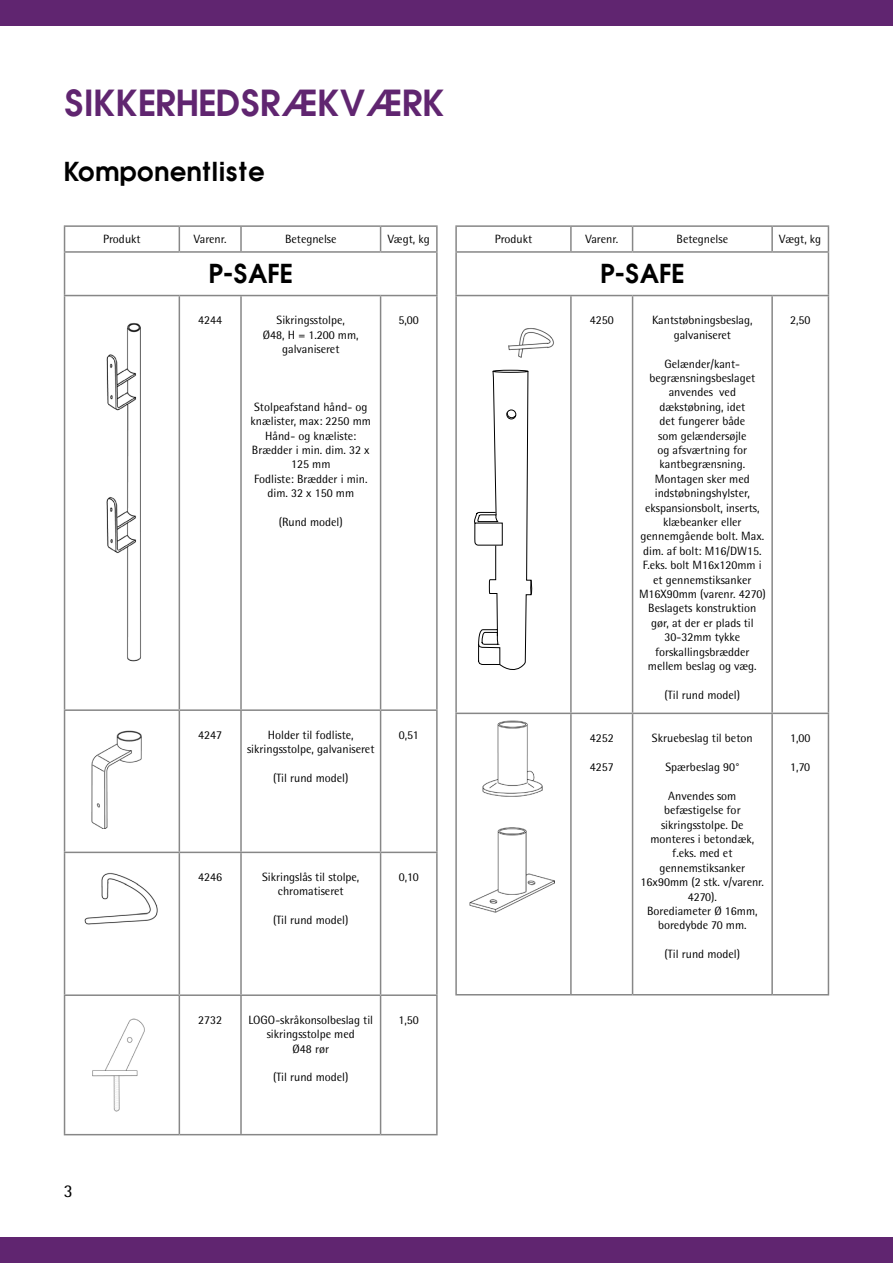
<style>
.page{position:relative;width:893px;height:1263px;background:#fff}
.page>*{position:absolute;margin:0;border:0;box-sizing:border-box;transform-origin:0 0}
.t1{font:33px "Avant Garde Demi";color:#602570}
.t2{font:24px "Avant Garde Demi";color:#000}
.t3{font:18px "Agfa Rotis Semisans";color:#000}
.t4{font:12px/14.4px "Agfa Rotis Semisans";color:#000;text-align:center}
</style>
<div class="page">
<div style="left:0;top:0;width:893px;height:26px;background:#602570"></div>
<div style="left:0;top:1237px;width:893px;height:26px;background:#602570"></div>
<hr style="left:455px;top:225px;width:116px;height:2px;background:#878787">
<hr style="left:455px;top:227px;width:2px;height:24px;background:#878787">
<hr style="left:571px;top:225px;width:62px;height:2px;background:#878787">
<hr style="left:570px;top:227px;width:2px;height:24px;background:#878787">
<hr style="left:633px;top:225px;width:139px;height:2px;background:#878787">
<svg style="left:632px;top:227px;width:1px;height:24px"></svg>
<hr style="left:772px;top:225px;width:57px;height:2px;background:#878787">
<hr style="left:771px;top:227px;width:2px;height:24px;background:#878787">
<svg style="left:828px;top:227px;width:1px;height:24px"></svg>
<hr style="left:455px;top:251px;width:116px;height:2px;background:#878787">
<hr style="left:455px;top:253px;width:2px;height:42px;background:#878787">
<hr style="left:571px;top:251px;width:62px;height:2px;background:#878787">
<hr style="left:633px;top:251px;width:139px;height:2px;background:#878787">
<hr style="left:772px;top:251px;width:57px;height:2px;background:#878787">
<hr style="left:828px;top:253px;width:1px;height:42px;background:#878787">
<hr style="left:455px;top:295px;width:116px;height:1px;background:#878787">
<hr style="left:455px;top:296px;width:2px;height:417px;background:#878787">
<hr style="left:571px;top:295px;width:62px;height:1px;background:#878787">
<hr style="left:570px;top:296px;width:2px;height:417px;background:#878787">
<hr style="left:633px;top:295px;width:139px;height:1px;background:#878787">
<hr style="left:632px;top:296px;width:1px;height:417px;background:#878787">
<hr style="left:772px;top:295px;width:57px;height:1px;background:#878787">
<hr style="left:771px;top:296px;width:2px;height:417px;background:#878787">
<hr style="left:828px;top:296px;width:1px;height:417px;background:#878787">
<hr style="left:455px;top:713px;width:116px;height:1px;background:#878787">
<hr style="left:455px;top:714px;width:2px;height:280px;background:#878787">
<hr style="left:571px;top:713px;width:62px;height:1px;background:#878787">
<hr style="left:570px;top:714px;width:2px;height:280px;background:#878787">
<hr style="left:633px;top:713px;width:139px;height:1px;background:#878787">
<hr style="left:632px;top:714px;width:1px;height:280px;background:#878787">
<hr style="left:772px;top:713px;width:57px;height:1px;background:#878787">
<hr style="left:771px;top:714px;width:2px;height:280px;background:#878787">
<hr style="left:828px;top:714px;width:1px;height:280px;background:#878787">
<hr style="left:455px;top:994px;width:116px;height:1px;background:#878787">
<hr style="left:571px;top:994px;width:62px;height:1px;background:#878787">
<hr style="left:633px;top:994px;width:139px;height:1px;background:#878787">
<hr style="left:772px;top:994px;width:57px;height:1px;background:#878787">
<hr style="left:64px;top:225px;width:115px;height:2px;background:#878787">
<svg style="left:64px;top:227px;width:1px;height:24px"></svg>
<hr style="left:179px;top:225px;width:62px;height:2px;background:#878787">
<svg style="left:179px;top:227px;width:1px;height:24px"></svg>
<hr style="left:241px;top:225px;width:140px;height:2px;background:#878787">
<hr style="left:240px;top:227px;width:2px;height:24px;background:#878787">
<hr style="left:381px;top:225px;width:57px;height:2px;background:#878787">
<svg style="left:380px;top:227px;width:1px;height:24px"></svg>
<hr style="left:436px;top:227px;width:2px;height:24px;background:#878787">
<hr style="left:64px;top:251px;width:115px;height:2px;background:#878787">
<hr style="left:64px;top:253px;width:1px;height:42px;background:#878787">
<hr style="left:179px;top:251px;width:62px;height:2px;background:#878787">
<hr style="left:241px;top:251px;width:140px;height:2px;background:#878787">
<hr style="left:381px;top:251px;width:57px;height:2px;background:#878787">
<hr style="left:436px;top:253px;width:2px;height:42px;background:#878787">
<hr style="left:64px;top:295px;width:115px;height:1px;background:#878787">
<hr style="left:64px;top:296px;width:1px;height:413px;background:#878787">
<hr style="left:179px;top:295px;width:62px;height:1px;background:#878787">
<hr style="left:179px;top:296px;width:1px;height:413px;background:#878787">
<hr style="left:241px;top:295px;width:140px;height:1px;background:#878787">
<hr style="left:240px;top:296px;width:2px;height:413px;background:#878787">
<hr style="left:381px;top:295px;width:57px;height:1px;background:#878787">
<hr style="left:380px;top:296px;width:1px;height:413px;background:#878787">
<hr style="left:436px;top:296px;width:2px;height:413px;background:#878787">
<hr style="left:64px;top:709px;width:115px;height:2px;background:#878787">
<hr style="left:64px;top:711px;width:1px;height:141px;background:#878787">
<hr style="left:179px;top:709px;width:62px;height:2px;background:#878787">
<hr style="left:179px;top:711px;width:1px;height:141px;background:#878787">
<hr style="left:241px;top:709px;width:140px;height:2px;background:#878787">
<hr style="left:240px;top:711px;width:2px;height:141px;background:#878787">
<hr style="left:381px;top:709px;width:57px;height:2px;background:#878787">
<hr style="left:380px;top:711px;width:1px;height:141px;background:#878787">
<hr style="left:436px;top:711px;width:2px;height:141px;background:#878787">
<hr style="left:64px;top:852px;width:115px;height:1px;background:#878787">
<hr style="left:64px;top:853px;width:1px;height:141px;background:#878787">
<hr style="left:179px;top:852px;width:62px;height:1px;background:#878787">
<hr style="left:179px;top:853px;width:1px;height:141px;background:#878787">
<hr style="left:241px;top:852px;width:140px;height:1px;background:#878787">
<hr style="left:240px;top:853px;width:2px;height:141px;background:#878787">
<hr style="left:381px;top:852px;width:57px;height:1px;background:#878787">
<hr style="left:380px;top:853px;width:1px;height:141px;background:#878787">
<hr style="left:436px;top:853px;width:2px;height:141px;background:#878787">
<hr style="left:64px;top:994px;width:115px;height:2px;background:#878787">
<hr style="left:64px;top:996px;width:1px;height:138px;background:#878787">
<hr style="left:179px;top:994px;width:62px;height:2px;background:#878787">
<hr style="left:179px;top:996px;width:1px;height:138px;background:#878787">
<hr style="left:241px;top:994px;width:140px;height:2px;background:#878787">
<hr style="left:240px;top:996px;width:2px;height:138px;background:#878787">
<hr style="left:381px;top:994px;width:57px;height:2px;background:#878787">
<hr style="left:380px;top:996px;width:1px;height:138px;background:#878787">
<hr style="left:436px;top:996px;width:2px;height:138px;background:#878787">
<hr style="left:64px;top:1134px;width:115px;height:1px;background:#878787">
<hr style="left:179px;top:1134px;width:62px;height:1px;background:#878787">
<hr style="left:241px;top:1134px;width:140px;height:1px;background:#878787">
<hr style="left:381px;top:1134px;width:57px;height:1px;background:#878787">
<img style="left:106px;top:323px;width:35px;height:339px">
<img style="left:91px;top:730px;width:51px;height:99px">
<img style="left:84px;top:873px;width:74px;height:52px">
<img style="left:482px;top:720px;width:61px;height:77px">
<img style="left:469px;top:827px;width:85px;height:86px">
<img style="left:92px;top:1018px;width:53px;height:94px">
<img style="left:508px;top:328px;width:46px;height:30px">
<svg style="left:474px;top:370px;width:58px;height:300px"></svg>
<h1 class="t1" style="left:64px;top:80px;width:382px">SIKKERHEDSRÆKVÆRK</h1>
<h2 class="t2" style="left:64px;top:155px;width:203px">Komponentliste</h2>
<p class="t4" style="left:103px;top:232px;width:39px">Produkt</p>
<p class="t4" style="left:194px;top:232px;width:34px">Varenr.</p>
<p class="t4" style="left:285px;top:232px;width:53px">Betegnelse</p>
<p class="t4" style="left:388px;top:232px;width:43px">Vægt, kg</p>
<h2 class="t2" style="left:209px;top:257px;width:85px">P-SAFE</h2>
<p class="t4" style="left:198px;top:313px;width:26px">4244</p>
<p class="t4" style="left:263px;top:313px;width:97px">Sikringsstolpe,<br>Ø48, H = 1.200 mm, galvaniseret</p>
<p class="t4" style="left:398px;top:313px;width:22px">5,00</p>
<h3 class="t3" style="left:64px;top:1180px;width:11px">3</h3>
<p class="t4" style="left:251px;top:399px;width:122px">Stolpeafstand hånd- og knælister, max: 2250 mm<br>Hånd- og knæliste:<br>Brædder i min. dim. 32 x<br>125 mm<br>Fodliste: Brædder i min. dim. 32 x 150 mm</p>
<p class="t4" style="left:279px;top:515px;width:66px">(Rund model)</p>
<p class="t4" style="left:198px;top:727px;width:26px">4247</p>
<p class="t4" style="left:247px;top:728px;width:129px">Holder til fodliste, sikringsstolpe, galvaniseret</p>
<p class="t4" style="left:273px;top:771px;width:77px">(Til rund model)</p>
<p class="t4" style="left:399px;top:728px;width:22px">0,51</p>
<p class="t4" style="left:198px;top:870px;width:26px">4246</p>
<p class="t4" style="left:262px;top:870px;width:99px">Sikringslås til stolpe, chromatiseret</p>
<p class="t4" style="left:273px;top:913px;width:77px">(Til rund model)</p>
<p class="t4" style="left:399px;top:870px;width:22px">0,10</p>
<p class="t4" style="left:198px;top:1012px;width:26px">2732</p>
<p class="t4" style="left:248px;top:1012px;width:126px">LOGO-skråkonsolbeslag til sikringsstolpe med<br>Ø48 rør</p>
<p class="t4" style="left:273px;top:1070px;width:77px">(Til rund model)</p>
<p class="t4" style="left:398px;top:1012px;width:22px">1,50</p>
<p class="t4" style="left:495px;top:232px;width:39px">Produkt</p>
<p class="t4" style="left:585px;top:232px;width:34px">Varenr.</p>
<p class="t4" style="left:677px;top:232px;width:53px">Betegnelse</p>
<p class="t4" style="left:779px;top:232px;width:43px">Vægt, kg</p>
<h2 class="t2" style="left:600px;top:257px;width:85px">P-SAFE</h2>
<p class="t4" style="left:590px;top:313px;width:26px">4250</p>
<p class="t4" style="left:652px;top:313px;width:102px">Kantstøbningsbeslag, galvaniseret</p>
<p class="t4" style="left:639px;top:356px;width:128px">Gelænder/kant&shy;begrænsningsbeslaget anvendes ved dækstøbning, idet<br>det fungerer både<br>som gelændersøjle<br>og afsværtning for kantbegrænsning.<br>Montagen sker med indstøbningshylster, ekspansionsbolt, inserts, klæbeanker eller gennemgående bolt. Max. dim. af bolt: M16/DW15.<br>F.eks. bolt M16x120mm i et gennemstiksanker<br>M16X90mm (varenr. 4270)<br>Beslagets konstruktion gør, at der er plads til<br>30-32mm tykke forskallingsbrædder mellem beslag og væg.</p>
<p class="t4" style="left:665px;top:687px;width:77px">(Til rund model)</p>
<p class="t4" style="left:790px;top:313px;width:22px">2,50</p>
<p class="t4" style="left:590px;top:731px;width:26px">4252</p>
<p class="t4" style="left:590px;top:759px;width:26px">4257</p>
<p class="t4" style="left:652px;top:731px;width:102px">Skruebeslag til beton</p>
<p class="t4" style="left:665px;top:760px;width:75px">Spærbeslag 90°</p>
<p class="t4" style="left:641px;top:788px;width:125px">Anvendes som befæstigelse for sikringsstolpe. De monteres i betondæk, f.eks. med et gennemstiksanker<br>16x90mm (2 stk. v/varenr.<br>4270).<br>Borediameter Ø 16mm, boredybde 70 mm.</p>
<p class="t4" style="left:665px;top:947px;width:77px">(Til rund model)</p>
<p class="t4" style="left:790px;top:731px;width:22px">1,00</p>
<p class="t4" style="left:790px;top:759px;width:22px">1,70</p>
</div>
